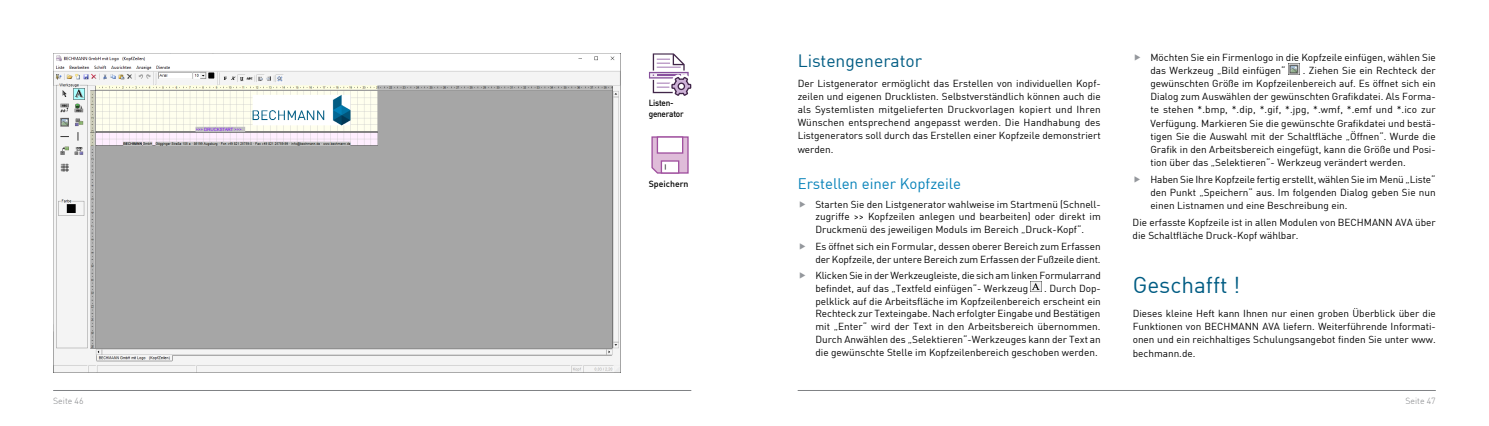
<style>
.page{position:relative;width:1489px;height:426px;background:#fff}
.page>*{position:absolute;margin:0;border:0;box-sizing:border-box;transform-origin:0 0}
.t1{font:22.5px "DIN Offc";color:#005c83}
.t2{font:17.5px "DIN Offc";color:#005c83}
.t3{font:15px "DIN Offc";color:#0782b9}
.t4{font:10px/13.1px "DIN Offc";color:#000;text-align:justify}
.t5{font:500 8.75px/10.5px "DIN Offc";letter-spacing:-.03em;color:#000;scale:.94 1}
.t6{font:300 8.75px "DIN Offc";color:#808285}
.t7{font:500 8.75px "DIN Offc";color:#000}
</style>
<div class="page">
<hr style="left:53px;top:390px;width:638px;height:1px;background:#808285">
<hr style="left:797px;top:390px;width:638px;height:1px;background:#808285">
<svg style="left:1030px;top:281px;width:11px;height:10px"></svg>
<svg style="left:1288px;top:63px;width:11px;height:11px"></svg>
<svg style="left:649px;top:53px;width:42px;height:43px"></svg>
<svg style="left:651px;top:136px;width:38px;height:38px"></svg>
<div style="left:657px;top:137px;width:25px;height:16px;background:#fff"></div>
<div style="left:656px;top:136px;width:27px;height:17px;border:1px solid #a0519f"></div>
<img style="left:53px;top:53px;width:567px;height:319px">
<p class="t5" style="left:648px;top:97px;width:39px">Listen&shy;generator</p>
<p class="t7" style="left:648px;top:177px;width:41px">Speichern</p>
<h2 class="t2" style="left:797px;top:49px;width:126px">Listengenerator</h2>
<p class="t4" style="left:797px;top:76px;width:304px">Der Listgenerator ermöglicht das Erstellen von individuellen Kopf&shy;zeilen und eigenen Drucklisten. Selbstverständlich können auch die als Systemlisten mitgelieferten Druckvorlagen kopiert und Ihren Wünschen entsprechend angepasst werden. Die Handhabung des Listgenerators soll durch das Erstellen einer Kopfzeile demonstriert werden.</p>
<h3 class="t3" style="left:797px;top:174px;width:165px">Erstellen einer Kopfzeile</h3>
<p class="t4" style="left:815px;top:197px;width:287px;line-height:12.8px">Starten Sie den Listgenerator wahlweise im Startmenü (Schnell&shy;zugriffe &gt;&gt; Kopfzeilen anlegen und bearbeiten) oder direkt im Druckmenü des jeweiligen Moduls im Bereich „Druck-Kopf“.</p>
<p class="t4" style="left:815px;top:239px;width:287px;line-height:12.8px">Es öffnet sich ein Formular, dessen oberer Bereich zum Erfassen der Kopfzeile, der untere Bereich zum Erfassen der Fußzeile dient.</p>
<p class="t4" style="left:815px;top:268px;width:287px;line-height:12.8px">Klicken Sie in der Werkzeugleiste, die sich am linken Formularrand befindet, auf das „Textfeld einfügen“- Werkzeug</p>
<p class="t4" style="left:815px;top:281px;width:287px;text-indent:229px">. Durch Dop&shy;pelklick auf die Arbeitsfläche im Kopfzeilenbereich erscheint ein Rechteck zur Texteingabe. Nach erfolgter Eingabe und Bestätigen mit „Enter“ wird der Text in den Arbeitsbereich übernommen.<br>Durch Anwählen des „Selektieren“-Werkzeuges kann der Text an die gewünschte Stelle im Kopfzeilenbereich geschoben werden.</p>
<p class="t4" style="left:1150px;top:50px;width:287px">Möchten Sie ein Firmenlogo in die Kopfzeile einfügen, wählen Sie das Werkzeug „Bild einfügen“</p>
<p class="t4" style="left:1150px;top:64px;width:287px;text-indent:152px">. Ziehen Sie ein Rechteck der gewünschten Größe im Kopfzeilenbereich auf. Es öffnet sich ein Dialog zum Auswählen der gewünschten Grafikdatei. Als Forma&shy;te stehen *.bmp, *.dip, *.gif, *.jpg, *.wmf, *.emf und *.ico zur Verfügung. Markieren Sie die gewünschte Grafikdatei und bestä&shy;tigen Sie die Auswahl mit der Schaltfläche „Öffnen“. Wurde die Grafik in den Arbeitsbereich eingefügt, kann die Größe und Posi&shy;tion über das „Selektieren“- Werkzeug verändert werden.</p>
<p class="t4" style="left:1150px;top:172px;width:287px">Haben Sie Ihre Kopfzeile fertig erstellt, wählen Sie im Menü „Liste“ den Punkt „Speichern“ aus. Im folgenden Dialog geben Sie nun einen Listnamen und eine Beschreibung ein.</p>
<p class="t4" style="left:1132px;top:215px;width:304px">Die erfasste Kopfzeile ist in allen Modulen von BECHMANN AVA über die Schaltfläche Druck-Kopf wählbar.</p>
<h1 class="t1" style="left:1132px;top:271px;width:109px">Geschafft !</h1>
<p class="t4" style="left:1132px;top:306px;width:304px">Dieses kleine Heft kann Ihnen nur einen groben Überblick über die Funktionen von BECHMANN AVA liefern. Weiterführende Informati&shy;onen und ein reichhaltiges Schulungsangebot finden Sie unter www. bechmann.de.</p>
<p class="t6" style="left:53px;top:394px;width:32px">Seite 46</p>
<p class="t6" style="left:1405px;top:394px;width:32px">Seite 47</p>
</div>
